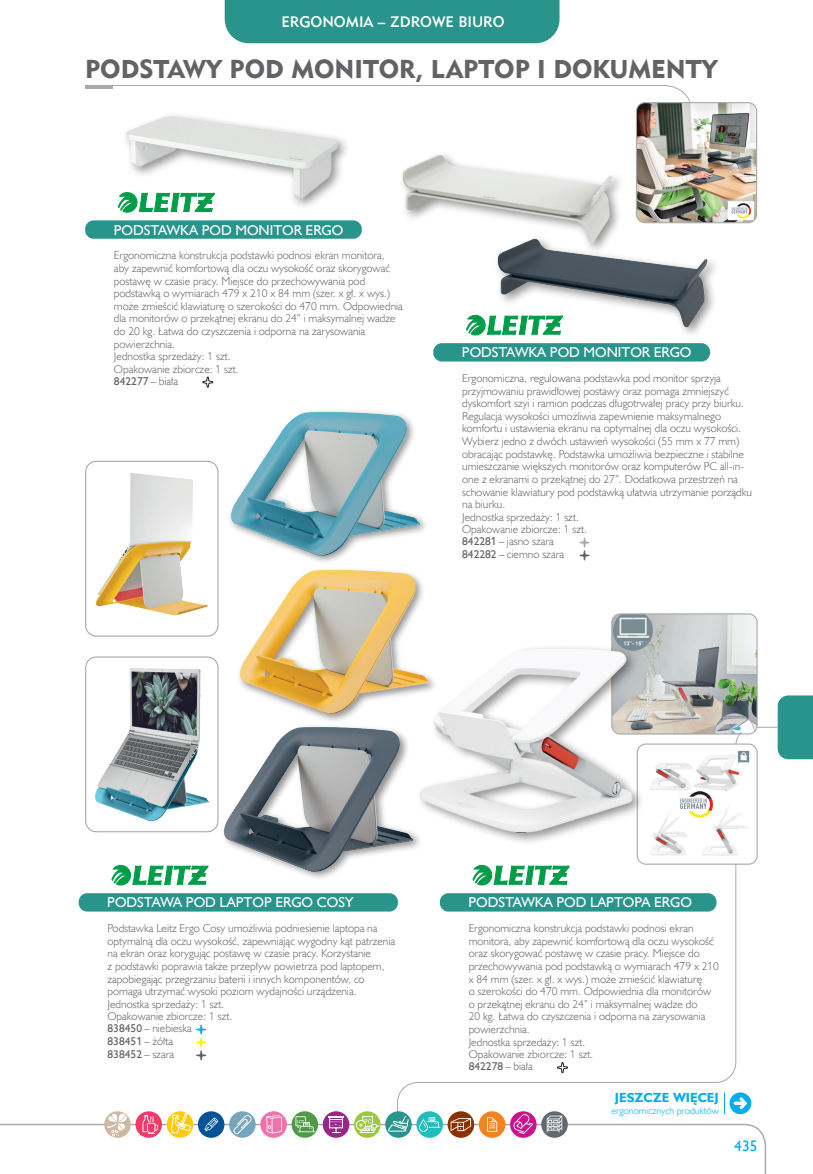
<style>
.page{position:relative;width:813px;height:1174px;background:#fff}
.page>*{position:absolute;margin:0;border:0;box-sizing:border-box;transform-origin:0 0}
.Rozdziały_nie_do_spisu{font:25.65px "Geometric 415 Blk EU";color:#636366}
.t1{font:15.3px "Humanst 521 EU";color:#00aeef}
.t2{font:15.15px "Geometric 415 Md EU";color:#fff}
.Nazwa_modułu_A{font:14.4px "Humanst 521 EU";color:#fff}
.t3{font:700 13.2px "Humanst 521 EU";color:#00aeef}
.opis_produktów{font:11.4px/12.6px "Humanst 521 Lt EU";color:#636366}
.opis_produktów-2{font:11.4px "Humanst 521 EU";color:#636366}
.t4{font:9.9px "Humanst 521 Lt EU";color:#00aeef}
.s1{font-family:"Humanst 521 Lt EU"}
.s2{font-family:"Humanst 521 EU"}
</style>
<div class="page">
<div style="left:224px;top:0;width:335px;height:43px;background:#29948c"></div>
<svg style="left:85px;top:85px;width:605px;height:17px"></svg>
<hr style="left:85px;top:86px;width:28px;height:3px;background:#a8a9ad">
<svg style="left:0;top:1123px;width:766px;height:51px"></svg>
<div style="left:777px;top:695px;width:35px;height:64px;background:#29948c"></div>
<svg style="left:396px;top:726px;width:382px;height:404px"></svg>
<div style="left:416px;top:1111px;width:26px;height:26px;background:#21bdbd;border-radius:50%"></div>
<svg style="left:419px;top:1117px;width:21px;height:14px"></svg>
<div style="left:510px;top:1111px;width:26px;height:26px;background:#cf108c;border-radius:50%"></div>
<svg style="left:513px;top:1114px;width:20px;height:20px"></svg>
<div style="left:478px;top:1111px;width:27px;height:26px;background:#f58220;border-radius:50%"></div>
<svg style="left:487px;top:1117px;width:10px;height:14px"></svg>
<svg style="left:447px;top:1111px;width:27px;height:26px"></svg>
<svg style="left:450px;top:1118px;width:21px;height:13px"></svg>
<div style="left:354px;top:1111px;width:26px;height:26px;background:#99ca3b;border-radius:50%"></div>
<div style="left:355px;top:1120px;width:11px;height:10px;border:1px solid #fff;border-radius:50%"></div>
<svg style="left:359px;top:1115px;width:21px;height:18px"></svg>
<div style="left:322px;top:1111px;width:27px;height:26px;background:#99248e;border-radius:50%"></div>
<svg style="left:328px;top:1115px;width:15px;height:18px"></svg>
<svg style="left:291px;top:1111px;width:27px;height:26px"></svg>
<svg style="left:295px;top:1116px;width:20px;height:16px"></svg>
<svg style="left:260px;top:1111px;width:27px;height:26px"></svg>
<svg style="left:266px;top:1115px;width:15px;height:18px"></svg>
<div style="left:229px;top:1111px;width:26px;height:26px;background:#76a6bc;border-radius:50%"></div>
<svg style="left:233px;top:1114px;width:19px;height:20px"></svg>
<div style="left:198px;top:1111px;width:26px;height:26px;background:#005495;border-radius:50%"></div>
<svg style="left:204px;top:1117px;width:14px;height:14px"></svg>
<svg style="left:385px;top:1111px;width:26px;height:26px"></svg>
<svg style="left:388px;top:1115px;width:20px;height:16px"></svg>
<div style="left:541px;top:1111px;width:26px;height:26px;background:#5f696f;border-radius:50%"></div>
<svg style="left:546px;top:1115px;width:16px;height:17px"></svg>
<svg style="left:167px;top:1111px;width:28px;height:33px"></svg>
<div style="left:135px;top:1111px;width:27px;height:26px;background:#ef3b6b;border-radius:50%"></div>
<svg style="left:142px;top:1115px;width:16px;height:18px"></svg>
<svg style="left:104px;top:1111px;width:27px;height:26px"></svg>
<svg style="left:107px;top:1113px;width:19px;height:23px"></svg>
<img style="left:95px;top:473px;width:113px;height:142px">
<div style="left:85px;top:461px;width:133px;height:175px;border:1px solid #a8a9ad;border-radius:11px"></div>
<div style="left:79px;top:893px;width:318px;height:18px;background:#29948c;border-radius:9px"></div>
<svg style="left:196px;top:1024px;width:10px;height:36px"></svg>
<svg style="left:112px;top:864px;width:96px;height:22px"></svg>
<img style="left:230px;top:410px;width:191px;height:147px">
<div style="left:221px;top:724px;width:202px;height:157px;background:#231f20;opacity:.5"></div>
<img style="left:223px;top:726px;width:191px;height:147px">
<img style="left:95px;top:668px;width:114px;height:154px">
<div style="left:85px;top:656px;width:133px;height:176px;border:1px solid #a8a9ad;border-radius:11px"></div>
<div style="left:237px;top:566px;width:201px;height:157px;background:#231f20;opacity:.5"></div>
<img style="left:238px;top:568px;width:192px;height:147px">
<div style="left:85px;top:220px;width:276px;height:19px;background:#29948c;border-radius:9px"></div>
<svg style="left:202px;top:376px;width:11px;height:12px"></svg>
<svg style="left:118px;top:193px;width:6px;height:19px"></svg>
<div style="left:122px;top:111px;width:228px;height:99px;background:#231f20;opacity:.5"></div>
<img style="left:124px;top:85px;width:216px;height:154px">
<div style="left:439px;top:893px;width:277px;height:18px;background:#29948c;border-radius:9px"></div>
<svg style="left:557px;top:1058px;width:10px;height:18px"></svg>
<svg style="left:472px;top:862px;width:97px;height:27px"></svg>
<img style="left:613px;top:614px;width:143px;height:120px">
<div style="left:611px;top:613px;width:146px;height:121px;border:1px solid #a8a9ad;border-radius:9px"></div>
<div style="left:637px;top:744px;width:119px;height:120px;background:#fff;border-radius:9px"></div>
<img style="left:650px;top:750px;width:100px;height:106px">
<div style="left:636px;top:743px;width:121px;height:121px;border:1px solid #a8a9ad;border-radius:9px"></div>
<div style="left:416px;top:644px;width:228px;height:201px;background:#231f20;opacity:.5"></div>
<img style="left:418px;top:631px;width:216px;height:216px">
<div style="left:433px;top:343px;width:276px;height:18px;background:#29948c;border-radius:9px"></div>
<svg style="left:579px;top:537px;width:10px;height:23px"></svg>
<svg style="left:466px;top:314px;width:27px;height:22px"></svg>
<img style="left:637px;top:103px;width:119px;height:120px">
<div style="left:635px;top:102px;width:121px;height:121px;border:1px solid #a8a9ad;border-radius:9px"></div>
<img style="left:400px;top:94px;width:216px;height:125px">
<div style="left:493px;top:234px;width:226px;height:105px;background:#231f20;opacity:.5"></div>
<img style="left:495px;top:178px;width:216px;height:184px">
<h3 class="t2" style="left:281px;top:12px;width:224px">ERGONOMIA – ZDROWE BIURO</h3>
<p class="Rozdziały_nie_do_spisu" style="left:85px;top:53px;width:633px">PODSTAWY POD MONITOR, LAPTOP I DOKUMENTY</p>
<p class="Nazwa_modułu_A" style="left:114px;top:221px;width:231px">PODSTAWKA POD MONITOR ERGO</p>
<p class="opis_produktów" style="left:114px;top:249px;width:290px">Ergonomiczna konstrukcja podstawki podnosi ekran monitora,<br>aby zapewnić komfortową dla oczu wysokość oraz skorygować postawę w czasie pracy. Miejsce do przechowywania pod podstawką o wymiarach 479 x 210 x 84 mm (szer. x gł. x wys.) może zmieścić klawiaturę o szerokości do 470 mm. Odpowiednia dla monitorów o przekątnej ekranu do 24” i maksymalnej wadze do 20 kg. Łatwa do czyszczenia i odporna na zarysowania powierzchnia.</p>
<p class="opis_produktów" style="left:114px;top:350px;width:118px">Jednostka sprzedaży: 1 szt.</p>
<p class="opis_produktów" style="left:114px;top:362px;width:126px">Opakowanie zbiorcze: 1 szt.</p>
<p class="opis_produktów-2" style="left:114px;top:374px;width:66px">842277 <span class="s1">– biała</span></p>
<p class="Nazwa_modułu_A" style="left:461px;top:343px;width:231px">PODSTAWKA POD MONITOR ERGO</p>
<p class="opis_produktów" style="left:462px;top:372px;width:291px">Ergonomiczna, regulowana podstawka pod monitor sprzyja przyjmowaniu prawidłowej postawy oraz pomaga zmniejszyć dyskomfort szyi i ramion podczas długotrwałej pracy przy biurku.<br>Regulacja wysokości umożliwia zapewnienie maksymalnego komfortu i ustawienia ekranu na optymalnej dla oczu wysokości.<br>Wybierz jedno z dwóch ustawień wysokości (55 mm x 77 mm) obracając podstawkę. Podstawka umożliwia bezpieczne i stabilne umieszczanie większych monitorów oraz komputerów PC all-in&shy;one z ekranami o przekątnej do 27”. Dodatkowa przestrzeń na schowanie klawiatury pod podstawką ułatwia utrzymanie porządku na biurku.</p>
<p class="opis_produktów" style="left:462px;top:510px;width:118px">Jednostka sprzedaży: 1 szt.</p>
<p class="opis_produktów" style="left:462px;top:523px;width:126px">Opakowanie zbiorcze: 1 szt.</p>
<p class="opis_produktów" style="left:462px;top:535px;width:93px"><span class="s2">842281</span> – jasno szara</p>
<p class="opis_produktów" style="left:462px;top:548px;width:103px"><span class="s2">842282</span> – ciemno szara</p>
<p class="Nazwa_modułu_A" style="left:107px;top:893px;width:247px">PODSTAWA POD LAPTOP ERGO COSY</p>
<p class="opis_produktów" style="left:107px;top:921px;width:289px">Podstawka Leitz Ergo Cosy umożliwia podniesienie laptopa na optymalną dla oczu wysokość, zapewniając wygodny kąt patrzenia na ekran oraz korygując postawę w czasie pracy. Korzystanie<br>z podstawki poprawia także przepływ powietrza pod laptopem, zapobiegając przegrzaniu baterii i innych komponentów, co pomaga utrzymać wysoki poziom wydajności urządzenia.</p>
<p class="opis_produktów" style="left:107px;top:997px;width:118px">Jednostka sprzedaży: 1 szt.</p>
<p class="opis_produktów" style="left:107px;top:1010px;width:126px">Opakowanie zbiorcze: 1 szt.</p>
<p class="opis_produktów" style="left:107px;top:1022px;width:86px"><span class="s2">838450</span> – niebieska</p>
<p class="opis_produktów-2" style="left:107px;top:1034px;width:67px">838451 <span class="s1">– żółta</span></p>
<p class="opis_produktów-2" style="left:107px;top:1047px;width:68px">838452 <span class="s1">– szara</span></p>
<p class="Nazwa_modułu_A" style="left:468px;top:893px;width:225px">PODSTAWKA POD LAPTOPA ERGO</p>
<p class="opis_produktów" style="left:468px;top:921px;width:252px">Ergonomiczna konstrukcja podstawki podnosi ekran monitora, aby zapewnić komfortową dla oczu wysokość oraz skorygować postawę w czasie pracy. Miejsce do przechowywania pod podstawką o wymiarach 479 x 210 x 84 mm (szer. x gł. x wys.) może zmieścić klawiaturę<br>o szerokości do 470 mm. Odpowiednia dla monitorów o przekątnej ekranu do 24” i maksymalnej wadze do<br>20 kg. Łatwa do czyszczenia i odporna na zarysowania powierzchnia.</p>
<p class="opis_produktów" style="left:468px;top:1035px;width:118px">Jednostka sprzedaży: 1 szt.</p>
<p class="opis_produktów" style="left:468px;top:1047px;width:126px">Opakowanie zbiorcze: 1 szt.</p>
<p class="opis_produktów-2" style="left:468px;top:1059px;width:66px">842278 <span class="s1">– biała</span></p>
<p class="t3" style="left:614px;top:1089px;width:105px">JESZCZE WIĘCEJ</p>
<p class="t4" style="left:611px;top:1104px;width:109px">ergonomicznych produktów</p>
<h2 class="t1" style="left:734px;top:1136px;width:25px">435</h2>
</div>
